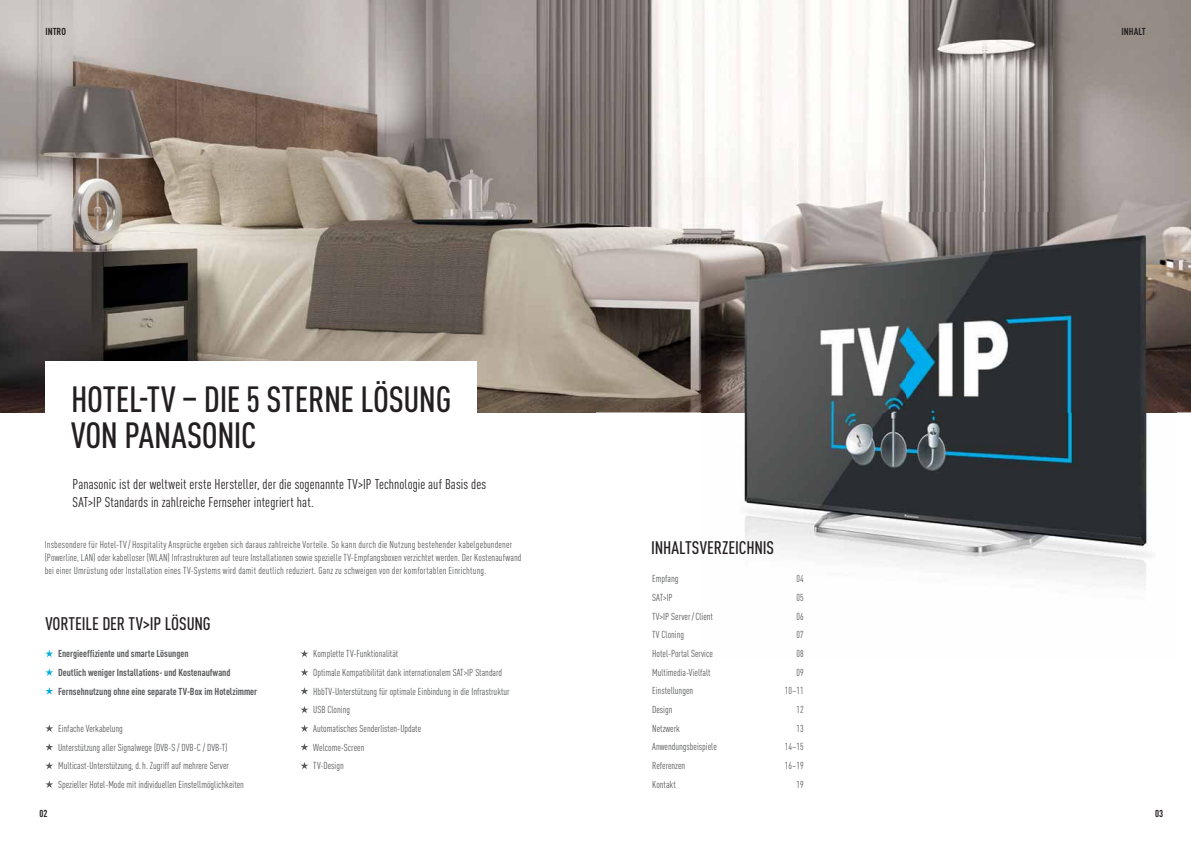
<style>
.page{position:relative;width:1191px;height:842px;background:#fff}
.page>*{position:absolute;margin:0;border:0;box-sizing:border-box;transform-origin:0 0}
.t1{font:500 condensed 36px/36px "DIN Pro";letter-spacing:-.01em;color:#231f20}
.t2{font:500 18px "DIN Cond";letter-spacing:-.005em;color:#231f20}
.t3{font:14px/18px "DIN Cond";letter-spacing:.005em;color:#231f20}
.t4{font:10px/18.7px "DIN Cond";color:#58595b}
.t5{font:700 10px/18.7px "DIN Cond";color:#58595b}
.t6{font:700 10px "DIN Cond";color:#231f20}
</style>
<div class="page">
<img style="left:0;top:0;width:1191px;height:412px">
<img style="left:701px;top:213px;width:475px;height:372px">
<div style="left:45px;top:361px;width:432px;height:113px;background:#fff"></div>
<svg style="left:45px;top:650px;width:8px;height:7px"></svg>
<svg style="left:45px;top:668px;width:8px;height:8px"></svg>
<svg style="left:45px;top:687px;width:8px;height:8px"></svg>
<svg style="left:45px;top:724px;width:8px;height:8px"></svg>
<svg style="left:45px;top:743px;width:8px;height:8px"></svg>
<svg style="left:45px;top:762px;width:8px;height:7px"></svg>
<svg style="left:45px;top:780px;width:8px;height:8px"></svg>
<svg style="left:300px;top:650px;width:8px;height:7px"></svg>
<svg style="left:300px;top:668px;width:8px;height:8px"></svg>
<svg style="left:300px;top:687px;width:8px;height:8px"></svg>
<svg style="left:300px;top:706px;width:8px;height:7px"></svg>
<svg style="left:300px;top:724px;width:8px;height:8px"></svg>
<svg style="left:300px;top:743px;width:8px;height:8px"></svg>
<svg style="left:300px;top:762px;width:8px;height:7px"></svg>
<p class="t6" style="left:45px;top:28px;width:22px">INTRO</p>
<h1 class="t1" style="left:71px;top:382px;width:382px">HOTEL-TV – DIE 5 STERNE LÖSUNG<br>VON PANASONIC</h1>
<h3 class="t3" style="left:73px;top:476px;width:415px">Panasonic ist der weltweit erste Hersteller, der die sogenannte TV&gt;IP Technologie auf Basis des<br>SAT&gt;IP Standards in zahlreiche Fernseher integriert hat.</h3>
<p class="t4" style="left:45px;top:539px;width:478px;line-height:13px">Insbesondere für Hotel-TV / Hospitality Ansprüche ergeben sich daraus zahlreiche Vorteile. So kann durch die Nutzung bestehender kabelgebundener (Powerline, LAN) oder kabelloser (WLAN) Infrastrukturen auf teure Installationen sowie spezielle TV-Empfangsboxen verzichtet werden. Der Kostenaufwand bei einer Umrüstung oder Installation eines TV-Systems wird damit deutlich reduziert. Ganz zu schweigen von der komfortablen Einrichtung.</p>
<h2 class="t2" style="left:45px;top:617px;width:167px">VORTEILE DER TV&gt;IP LÖSUNG</h2>
<p class="t6" style="left:39px;top:809px;width:10px">02</p>
<p class="t5" style="left:58px;top:645px;width:201px">Energieeffiziente und smarte Lösungen<br>Deutlich weniger Installations- und Kostenaufwand<br>Fernsehnutzung ohne eine separate TV-Box im Hotelzimmer</p>
<p class="t4" style="left:58px;top:720px;width:187px">Einfache Verkabelung<br>Unterstützung aller Signalwege (DVB-S / DVB-C / DVB-T)<br>Multicast-Unterstützung, d. h. Zugriff auf mehrere Server Spezieller Hotel-Mode mit individuellen Einstellmöglichkeiten</p>
<p class="t4" style="left:313px;top:645px;width:198px">Komplette TV-Funktionalität<br>Optimale Kompatibilität dank internationalem SAT&gt;IP Standard HbbTV-Unterstützung für optimale Einbindung in die Infrastruktur USB Cloning<br>Automatisches Senderlisten-Update<br>Welcome-Screen<br>TV-Design</p>
<h2 class="t2" style="left:651px;top:541px;width:124px">INHALTSVERZEICHNIS</h2>
<p class="t4" style="left:652px;top:570px;width:28px">Empfang</p>
<p class="t4" style="left:796px;top:570px;width:9px">04</p>
<p class="t4" style="left:652px;top:589px;width:22px">SAT&gt;IP</p>
<p class="t4" style="left:796px;top:589px;width:9px">05</p>
<p class="t4" style="left:652px;top:608px;width:62px">TV&gt;IP Server / Client</p>
<p class="t4" style="left:796px;top:608px;width:9px">06</p>
<p class="t4" style="left:652px;top:626px;width:33px">TV Cloning</p>
<p class="t4" style="left:796px;top:626px;width:9px">07</p>
<p class="t4" style="left:652px;top:645px;width:62px">Hotel-Portal Service</p>
<p class="t4" style="left:796px;top:645px;width:9px">08</p>
<p class="t4" style="left:652px;top:664px;width:60px">Multimedia-Vielfalt</p>
<p class="t4" style="left:796px;top:664px;width:9px">09</p>
<p class="t4" style="left:652px;top:682px;width:43px">Einstellungen</p>
<p class="t4" style="left:785px;top:682px;width:20px">10–11</p>
<p class="t4" style="left:652px;top:701px;width:22px">Design</p>
<p class="t4" style="left:796px;top:701px;width:9px">12</p>
<p class="t4" style="left:652px;top:720px;width:29px">Netzwerk</p>
<p class="t4" style="left:796px;top:720px;width:9px">13</p>
<p class="t4" style="left:652px;top:738px;width:66px">Anwendungsbeispiele</p>
<p class="t4" style="left:785px;top:738px;width:20px">14–15</p>
<p class="t4" style="left:652px;top:757px;width:35px">Referenzen</p>
<p class="t4" style="left:785px;top:757px;width:20px">16–19</p>
<p class="t4" style="left:652px;top:776px;width:25px">Kontakt</p>
<p class="t4" style="left:796px;top:776px;width:9px">19</p>
<p class="t6" style="left:1121px;top:28px;width:26px">INHALT</p>
<p class="t6" style="left:1155px;top:809px;width:10px">03</p>
</div>
